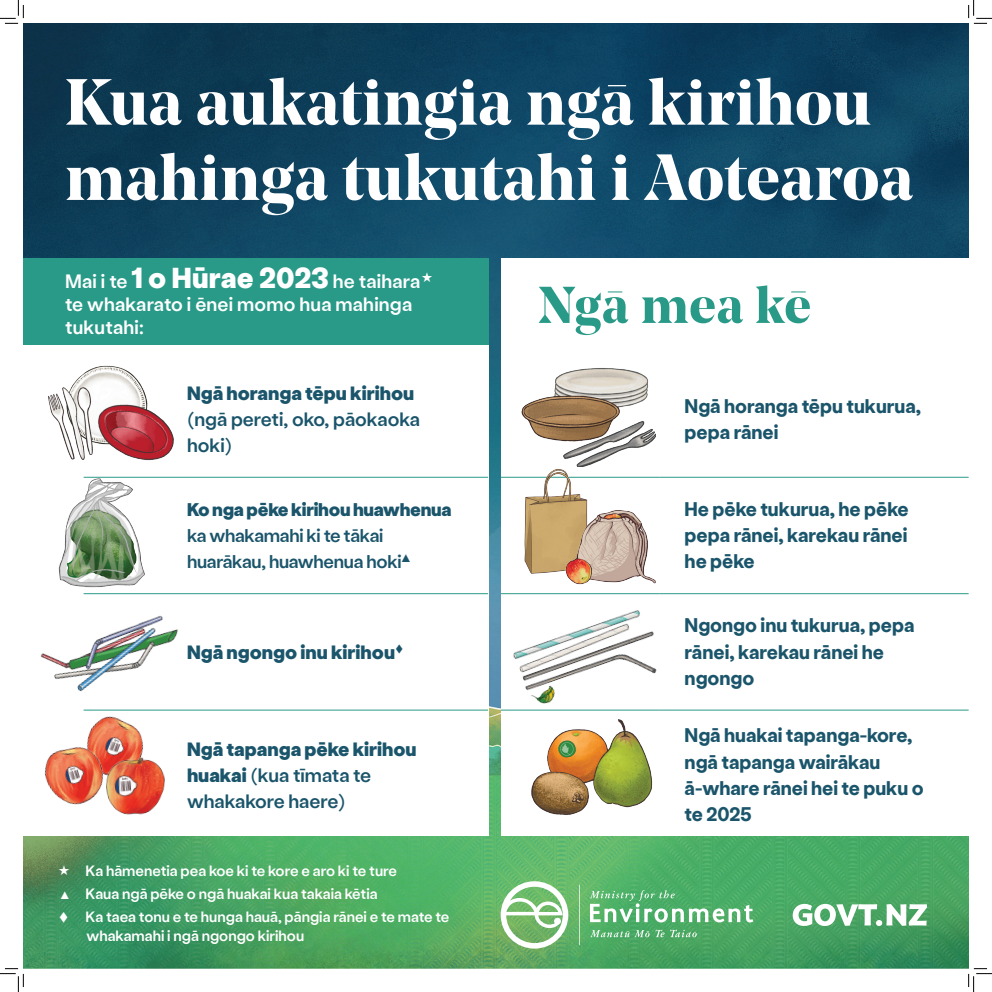
<style>
.page{position:relative;width:992px;height:992px;background:#fff}
.page>*{position:absolute;margin:0;border:0;box-sizing:border-box;transform-origin:0 0}
.t1{font:700 64.75px/75.2px "Noe Display";letter-spacing:.01em;color:#fff}
.t2{font:700 51.45px "Noe Display";letter-spacing:.015em;color:#2a9a88}
.t3{font:700 19.25px/26.2px "Stabil Grotesk";color:#1b556b}
.t4{font:900 19.25px/26.2px "Stabil Grotesk";color:#1b556b}
.t5{font:500 19.25px/22.8px "Stabil Grotesk";letter-spacing:.01em;color:#fff}
.t6{font:500 19.25px/26.2px "Stabil Grotesk";color:#1b556b}
.t7{font:500 18.38px/26.2px "Stabil Grotesk";letter-spacing:-.015em;color:#1b556b}
.t8{font:900 18.38px "Stabil Grotesk";letter-spacing:-.015em;color:#1b556b}
.t9{font:500 14.88px/19.2px "Stabil Grotesk";color:#fff}
.s1{font-weight:900;font-size:28.88px}
.s2{font-weight:500}
.s3{font-size:10.5px}
</style>
<div class="page">
<img style="left:23px;top:24px;width:945px;height:944px">
<div style="left:23px;top:319px;width:466px;height:516px;background:#fff"></div>
<div style="left:501px;top:258px;width:467px;height:577px;background:#fff"></div>
<div style="left:23px;top:258px;width:466px;height:87px;background:#2a9a88"></div>
<svg style="left:501px;top:881px;width:252px;height:67px;background:#74bd81"></svg>
<svg style="left:792px;top:904px;width:135px;height:22px"></svg>
<hr style="left:84px;top:710px;width:103px;height:1px;background:#2a9a88">
<hr style="left:187px;top:710px;width:301px;height:1px;background:#2a9a88">
<hr style="left:84px;top:593px;width:103px;height:1px;background:#2a9a88">
<hr style="left:187px;top:593px;width:301px;height:1px;background:#2a9a88">
<hr style="left:501px;top:477px;width:158px;height:1px;background:#2a9a88">
<hr style="left:659px;top:477px;width:309px;height:1px;background:#2a9a88">
<hr style="left:501px;top:593px;width:158px;height:1px;background:#2a9a88">
<hr style="left:659px;top:593px;width:309px;height:1px;background:#2a9a88">
<hr style="left:501px;top:710px;width:158px;height:1px;background:#2a9a88">
<hr style="left:659px;top:710px;width:309px;height:1px;background:#2a9a88">
<hr style="left:84px;top:477px;width:103px;height:1px;background:#2a9a88">
<hr style="left:187px;top:477px;width:301px;height:1px;background:#2a9a88">
<img style="left:519px;top:469px;width:72px;height:105px">
<img style="left:559px;top:506px;width:97px;height:79px">
<img style="left:83px;top:709px;width:72px;height:45px">
<img style="left:44px;top:737px;width:71px;height:68px">
<img style="left:101px;top:754px;width:64px;height:61px">
<img style="left:531px;top:724px;width:122px;height:91px">
<img style="left:504px;top:610px;width:170px;height:114px">
<img style="left:40px;top:615px;width:138px;height:77px">
<img style="left:58px;top:477px;width:102px;height:111px">
<img style="left:521px;top:368px;width:134px;height:98px">
<img style="left:48px;top:365px;width:126px;height:96px">
<svg style="left:0;top:0;width:24px;height:24px"></svg>
<svg style="left:0;top:968px;width:24px;height:24px"></svg>
<svg style="left:968px;top:0;width:24px;height:24px"></svg>
<svg style="left:968px;top:968px;width:24px;height:24px"></svg>
<svg style="left:59px;top:865px;width:10px;height:10px"></svg>
<h1 class="t1" style="left:65px;top:63px;width:849px">Kua aukatingia ngā kirihou mahinga tukutahi i Aotearoa</h1>
<p class="t5" style="left:65px;top:269px;width:357px">Mai i te <span class="s1">1 o Hūrae 2023</span> he taihara te whakarato i ēnei momo hua mahinga tukutahi:</p>
<p class="t4" style="left:187px;top:379px;width:229px">Ngā horanga tēpu kirihou</p>
<p class="t6" style="left:187px;top:405px;width:235px">(ngā pereti, oko, pāokaoka hoki)</p>
<p class="t8" style="left:187px;top:496px;width:266px">Ko nga pēke kirihou huawhenua</p>
<p class="t7" style="left:187px;top:521px;width:225px">ka whakamahi ki te tākai huarākau, huawhenua hoki<sup>▲</sup></p>
<p class="t4" style="left:187px;top:638px;width:218px">Ngā ngongo inu kirihou▼</p>
<p class="t4" style="left:187px;top:735px;width:231px">Ngā tapanga pēke kirihou huakai <span class="s2">(kua tīmata te whakakore haere)</span></p>
<p class="t9" style="left:86px;top:860px;width:313px">Ka hāmenetia pea koe ki te kore e aro ki te ture</p>
<p class="t9" style="left:60px;top:883px;width:319px"><span class="s3">▲</span> Kaua ngā pēke o ngā huakai kua takaia kētia</p>
<p class="t9" style="left:86px;top:906px;width:364px;text-indent:-28px">▼ Ka taea tonu e te hunga hauā, pāngia rānei e te mate te whakamahi i ngā ngongo kirihou</p>
<h2 class="t2" style="left:538px;top:272px;width:274px">Ngā mea kē</h2>
<p class="t3" style="left:684px;top:392px;width:238px">Ngā horanga tēpu tukurua, pepa rānei</p>
<p class="t3" style="left:684px;top:495px;width:225px;text-align:justify">He pēke tukurua, he pēke pepa rānei, karekau rānei he pēke</p>
<p class="t3" style="left:684px;top:612px;width:231px">Ngongo inu tukurua, pepa rānei, karekau rānei he ngongo</p>
<p class="t3" style="left:684px;top:722px;width:241px">Ngā huakai tapanga-kore, ngā tapanga wairākau ā-whare rānei hei te puku o te 2025</p>
</div>
